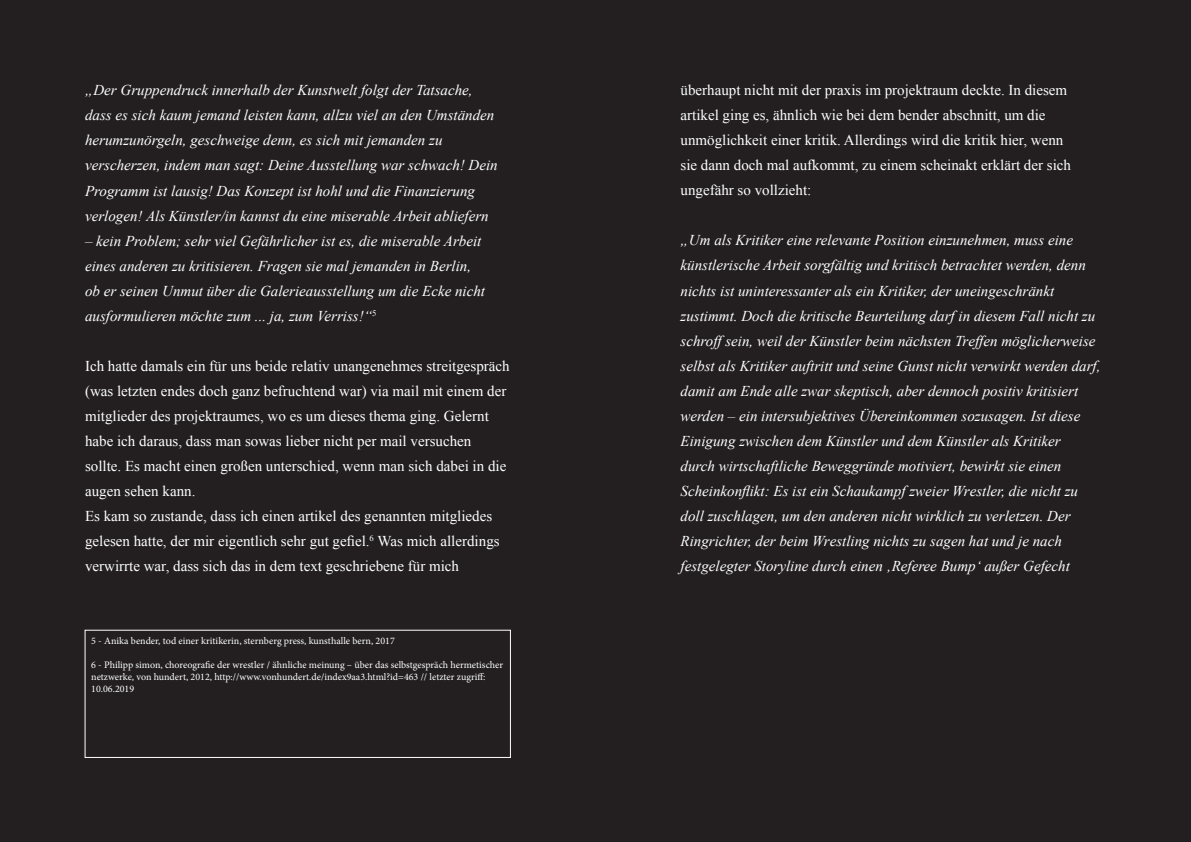
<style>
.page{position:relative;width:1191px;height:842px;background:#fff}
.page>*{position:absolute;margin:0;border:0;box-sizing:border-box;transform-origin:0 0}
.t1{font:italic 15px/25px "Times New Roman";color:#fff}
.t2{font:15px/25px "Times New Roman";color:#fff}
.t3{font:10px/12px "Minion Pro";color:#fff}
</style>
<div class="page">
<div style="left:0;top:0;width:595px;height:842px;background:#231f20"></div>
<div style="left:587px;top:0;width:604px;height:842px;background:#231f20"></div>
<div style="left:85px;top:630px;width:426px;height:128px;border:1px solid #fff"></div>
<p class="t1" style="left:85px;top:78px;width:414px">„Der Gruppendruck innerhalb der Kunstwelt folgt der Tatsache, dass es sich kaum jemand leisten kann, allzu viel an den Umständen herumzunörgeln, geschweige denn, es sich mit jemanden zu verscherzen, indem man sagt: Deine Ausstellung war schwach! Dein Programm ist lausig! Das Konzept ist hohl und die Finanzierung verlogen! Als Künstler/in kannst du eine miserable Arbeit abliefern</p>
<p class="t1" style="left:85px;top:228px;width:401px">– kein Problem; sehr viel Gefährlicher ist es, die miserable Arbeit eines anderen zu kritisieren. Fragen sie mal jemanden in Berlin, ob er seinen Unmut über die Galerieausstellung um die Ecke nicht ausformulieren möchte zum ... ja, zum Verriss!“<sup>5</sup></p>
<p class="t2" style="left:85px;top:353px;width:426px">Ich hatte damals ein für uns beide relativ unangenehmes streitgespräch (was letzten endes doch ganz befruchtend war) via mail mit einem der mitglieder des projektraumes, wo es um dieses thema ging. Gelernt habe ich daraus, dass man sowas lieber nicht per mail versuchen sollte. Es macht einen großen unterschied, wenn man sich dabei in die augen sehen kann.<br>Es kam so zustande, dass ich einen artikel des genannten mitgliedes gelesen hatte, der mir eigentlich sehr gut gefiel.<sup>6</sup> Was mich allerdings verwirrte war, dass sich das in dem text geschriebene für mich</p>
<p class="t3" style="left:91px;top:634px;width:305px">5 - Anika bender, tod einer kritikerin, sternberg press, kunsthalle bern, 2017</p>
<p class="t3" style="left:91px;top:658px;width:413px">6 - Philipp simon, choreografie der wrestler / ähnliche meinung – über das selbstgespräch hermetischer netzwerke, von hundert, 2012, http://www.vonhundert.de/index9aa3.html?id=463 // letzter zugriff:<br>10.06.2019</p>
<p class="t2" style="left:680px;top:78px;width:392px">überhaupt nicht mit der praxis im projektraum deckte. In diesem artikel ging es, ähnlich wie bei dem bender abschnitt, um die unmöglichkeit einer kritik. Allerdings wird die kritik hier, wenn sie dann doch mal aufkommt, zu einem scheinakt erklärt der sich ungefähr so vollzieht:</p>
<p class="t1" style="left:680px;top:228px;width:421px">„Um als Kritiker eine relevante Position einzunehmen, muss eine künstlerische Arbeit sorgfältig und kritisch betrachtet werden, denn nichts ist uninteressanter als ein Kritiker, der uneingeschränkt zustimmt. Doch die kritische Beurteilung darf in diesem Fall nicht zu schroff sein, weil der Künstler beim nächsten Treffen möglicherweise selbst als Kritiker auftritt und seine Gunst nicht verwirkt werden darf, damit am Ende alle zwar skeptisch, aber dennoch positiv kritisiert werden – ein intersubjektives Übereinkommen sozusagen. Ist diese Einigung zwischen dem Künstler und dem Künstler als Kritiker<br>durch wirtschaftliche Beweggründe motiviert, bewirkt sie einen Scheinkonflikt: Es ist ein Schaukampf zweier Wrestler, die nicht zu doll zuschlagen, um den anderen nicht wirklich zu verletzen. Der Ringrichter, der beim Wrestling nichts zu sagen hat und je nach festgelegter Storyline durch einen ‚Referee Bump‘ außer Gefecht</p>
</div>
